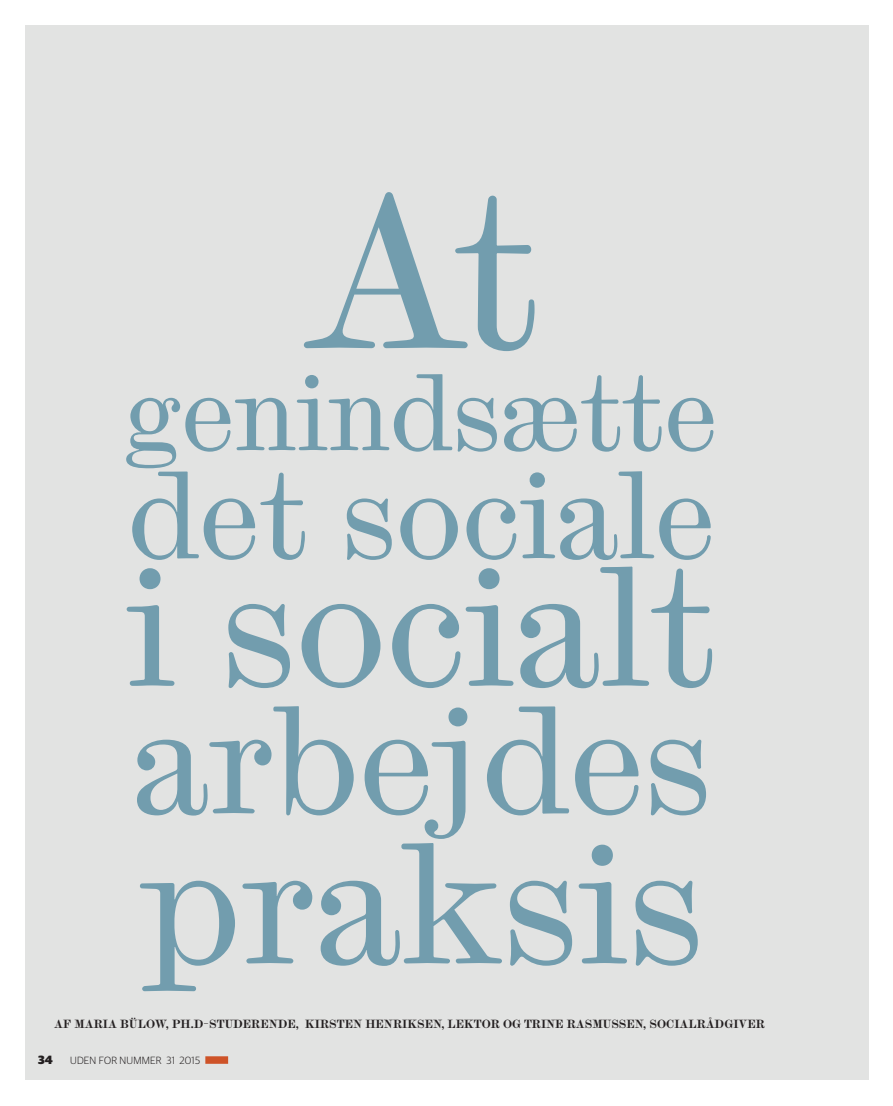
<style>
.page{position:relative;width:893px;height:1106px;background:#fff}
.page>*{position:absolute;margin:0;border:0;box-sizing:border-box;transform-origin:0 0}
.t1{font:195px "Scotch Micro";color:#729dae}
.t2{font:151.5px "Scotch Micro";letter-spacing:-.005em;color:#729dae}
.t3{font:150px "Scotch Micro";letter-spacing:-.005em;color:#729dae}
.t4{font:135px "Scotch Micro";letter-spacing:-.005em;color:#729dae}
.t5{font:109.5px "Scotch Micro";letter-spacing:-.005em;color:#729dae}
.t6{font:96px "Scotch Micro";letter-spacing:-.005em;color:#729dae}
.t7{font:900 12px "Guardian Sans";color:#231f20}
.t8{font:700 10.5px "Scotch Micro";letter-spacing:-.005em;color:#231f20}
.t9{font:300 10.5px "Guardian Sans";letter-spacing:.02em;color:#231f20}
</style>
<div class="page">
<div style="left:26px;top:26px;width:843px;height:1054px;background:#e2e3e2"></div>
<div style="left:205px;top:1056px;width:23px;height:7px;background:#ce5328"></div>
<h1 class="t1" style="left:301px;top:183px;width:241px">At</h1>
<h3 class="t6" style="left:125px;top:369px;width:594px">genindsætte</h3>
<h3 class="t5" style="left:128px;top:465px;width:589px">det sociale</h3>
<h3 class="t3" style="left:125px;top:558px;width:593px">i socialt</h3>
<h3 class="t4" style="left:132px;top:699px;width:581px">arbejdes</h3>
<h2 class="t2" style="left:139px;top:835px;width:567px">praksis</h2>
<p class="t8" style="left:54px;top:1019px;width:712px">AF MARIA BÜLOW, PH.D‒STUDERENDE, KIRSTEN HENRIKSEN, LEKTOR OG TRINE RASMUSSEN, SOCIALRÅDGIVER</p>
<p class="t7" style="left:38px;top:1050px;width:16px">34</p>
<p class="t9" style="left:70px;top:1052px;width:131px">UDEN FOR NUMMER 31 2015</p>
</div>
